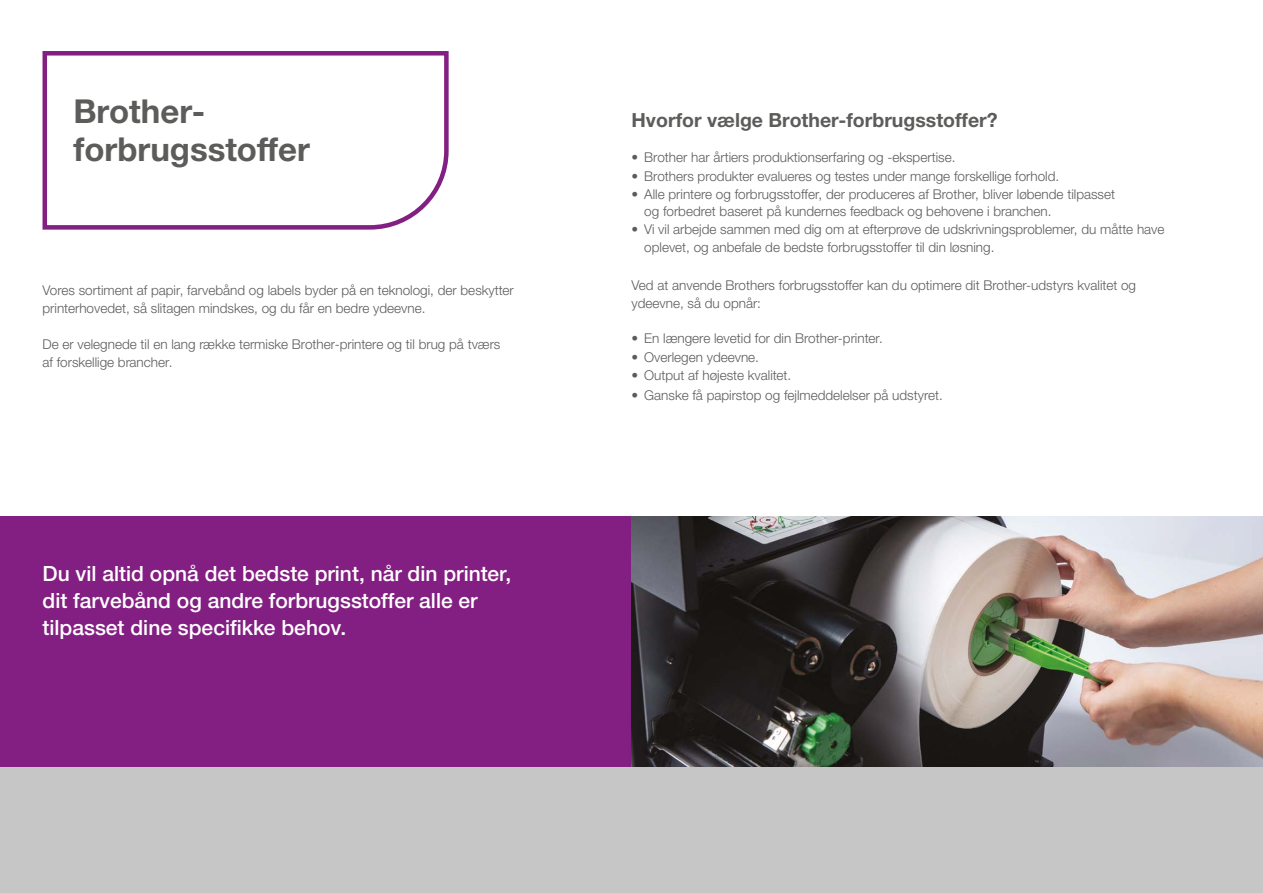
<style>
.page{position:relative;width:1263px;height:893px;background:#fff}
.page>*{position:absolute;margin:0;border:0;box-sizing:border-box;transform-origin:0 0}
.t1{font:700 33px/37.5px "Helvetica Neue LTW1 G";color:#5c5c5b}
.t2{font:500 21px/27px "Helvetica Neue LTW1 G";color:#fff}
.t3{font:700 19.5px "Helvetica Neue LTW1 G";color:#5c5c5b}
.t4{font:300 13.5px/18px "Helvetica Neue LTW1 G";color:#5c5c5b}
</style>
<div class="page">
<div style="left:0;top:759px;width:1263px;height:134px;background:#c6c6c6"></div>
<div style="left:0;top:516px;width:631px;height:250px;background:#831f82"></div>
<svg style="left:42px;top:51px;width:407px;height:179px"></svg>
<img style="left:631px;top:516px;width:632px;height:250px">
<h1 class="t1" style="left:73px;top:93px;width:238px">Brother&shy;forbrugsstoffer</h1>
<p class="t4" style="left:43px;top:282px;width:473px">Vores sortiment af papir, farvebånd og labels byder på en teknologi, der beskytter printerhovedet, så slitagen mindskes, og du får en bedre ydeevne.</p>
<p class="t4" style="left:43px;top:336px;width:459px">De er velegnede til en lang række termiske Brother-printere og til brug på tværs af forskellige brancher.</p>
<h2 class="t2" style="left:43px;top:560px;width:470px">Du vil altid opnå det bedste print, når din printer, dit farvebånd og andre forbrugsstoffer alle er tilpasset dine specifikke behov.</h2>
<h3 class="t3" style="left:631px;top:108px;width:368px">Hvorfor vælge Brother-forbrugsstoffer?</h3>
<p class="t4" style="left:631px;top:148px;width:325px">• Brother har årtiers produktionserfaring og -ekspertise.</p>
<p class="t4" style="left:631px;top:167px;width:429px">• Brothers produkter evalueres og testes under mange forskellige forhold.</p>
<p class="t4" style="left:644px;top:186px;width:472px;line-height:16.5px;text-indent:-13px">• Alle printere og forbrugsstoffer, der produceres af Brother, bliver løbende tilpasset og forbedret baseret på kundernes feedback og behovene i branchen.</p>
<p class="t4" style="left:644px;top:220px;width:522px;text-indent:-13px">• Vi vil arbejde sammen med dig om at efterprøve de udskrivningsproblemer, du måtte have oplevet, og anbefale de bedste forbrugsstoffer til din løsning.</p>
<p class="t4" style="left:631px;top:277px;width:506px">Ved at anvende Brothers forbrugsstoffer kan du optimere dit Brother-udstyrs kvalitet og ydeevne, så du opnår:</p>
<p class="t4" style="left:631px;top:329px;width:253px">• En længere levetid for din Brother-printer.</p>
<p class="t4" style="left:631px;top:348px;width:129px">• Overlegen ydeevne.</p>
<p class="t4" style="left:631px;top:366px;width:161px">• Output af højeste kvalitet.</p>
<p class="t4" style="left:631px;top:386px;width:313px">• Ganske få papirstop og fejlmeddelelser på udstyret.</p>
</div>
